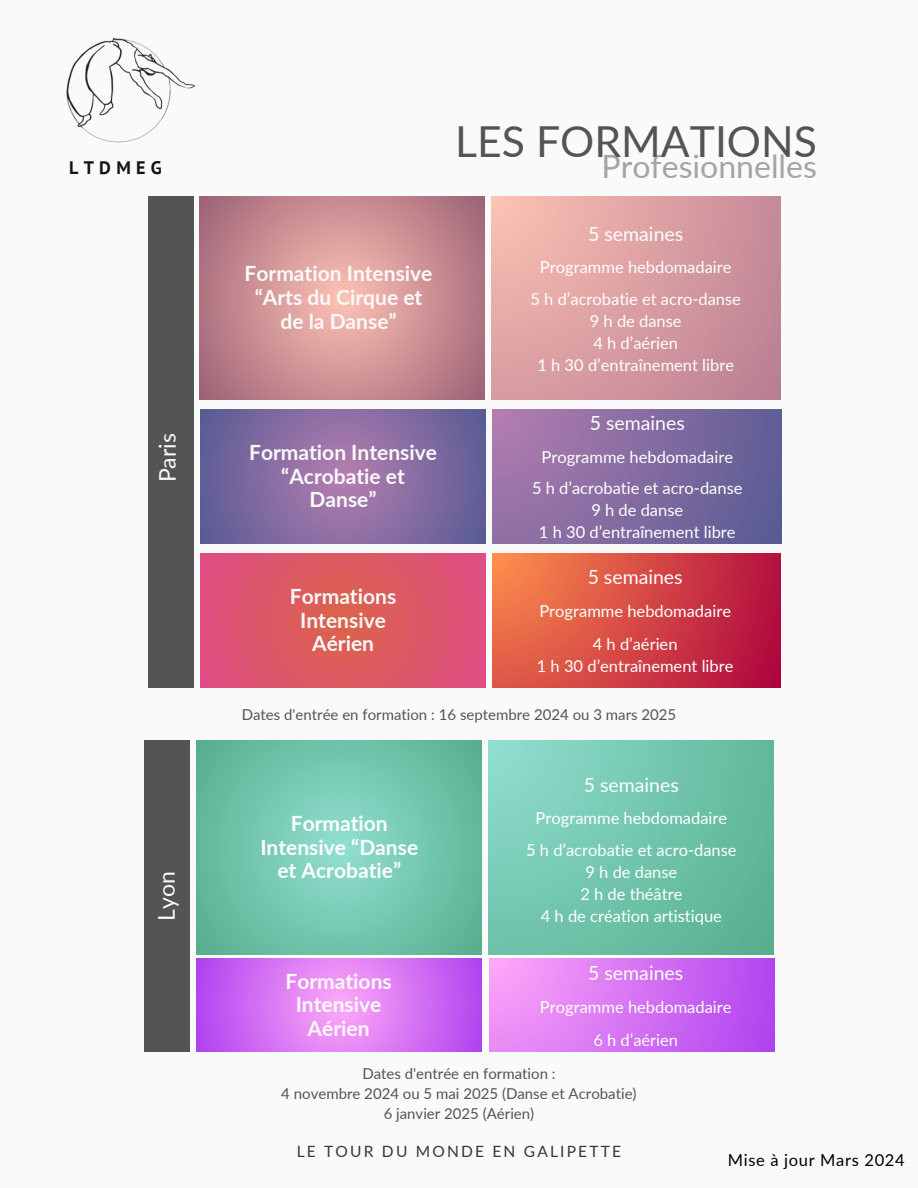
<style>
.page{position:relative;width:918px;height:1188px;background:#fafafa}
.page>*{position:absolute;margin:0;border:0;box-sizing:border-box;transform-origin:0 0}
.t1{font:42.75px "Lato";color:#545454}
.t2{font:32.1px "Lato";color:#a4a4a4}
.t3{font:22.95px "Lato";color:#fafafa}
.t4{font:700 21px/23.7px "Lato";color:#fafafa;text-align:center}
.t5{font:700 21px/23.7px "Lato";color:#fff;text-align:center}
.t6{font:19.5px "Lato";color:#fff}
.t7{font:700 18.15px "PT Sans";letter-spacing:.295em;color:#141414}
.t8{font:16.5px "Lato";color:#fff}
.t9{font:16.5px "Lato";letter-spacing:.04em;color:#000}
.t10{font:15.6px "Lato";letter-spacing:.14em;color:#373737}
.t11{font:15px "Lato";color:#545454}
</style>
<div class="page">
<div style="left:144px;top:740px;width:46px;height:312px;background:#545454"></div>
<svg style="left:197px;top:741px;width:285px;height:213px;background:#70c4ab"></svg>
<svg style="left:489px;top:741px;width:285px;height:213px;background:#71c5ac"></svg>
<div style="left:148px;top:196px;width:46px;height:491px;background:#545454"></div>
<svg style="left:200px;top:553px;width:286px;height:134px;background:#dd5669"></svg>
<svg style="left:492px;top:553px;width:289px;height:134px;background:#d34545"></svg>
<svg style="left:200px;top:409px;width:286px;height:134px;background:#826ba0"></svg>
<svg style="left:492px;top:409px;width:289px;height:134px;background:#826ba0"></svg>
<svg style="left:199px;top:196px;width:286px;height:203px;background:#c88d92"></svg>
<svg style="left:491px;top:196px;width:290px;height:203px;background:#d89ca1"></svg>
<img style="left:66px;top:37px;width:130px;height:106px">
<svg style="left:197px;top:958px;width:284px;height:94px;background:#d472f3"></svg>
<div style="left:489px;top:958px;width:285px;height:94px;background:linear-gradient(to right,#f8a0f8,#b246f0)"></div>
<p class="t7" style="left:69px;top:155px;width:94px">LTDMEG</p>
<p class="t3" style="left:153px;top:482px;width:51px;rotate:-90deg">Paris</p>
<p class="t3" style="left:152px;top:921px;width:51px;rotate:-90deg">Lyon</p>
<h6 class="t4" style="left:245px;top:262px;width:189px">Formation Intensive “Arts du Cirque et de la Danse”</h6>
<h6 class="t4" style="left:249px;top:440px;width:189px">Formation Intensive “Acrobatie et<br>Danse”</h6>
<p class="t4" style="left:290px;top:584px;width:108px">Formations<br>Intensive<br>Aérien</p>
<p class="t1" style="left:455px;top:115px;width:363px">LES FORMATIONS</p>
<h6 class="t2" style="left:601px;top:147px;width:217px">Profesionnelles</h6>
<p class="t6" style="left:588px;top:221px;width:97px">5 semaines</p>
<p class="t8" style="left:540px;top:257px;width:193px">Programme hebdomadaire</p>
<p class="t8" style="left:531px;top:289px;width:212px">5 h d’acrobatie et acro-danse</p>
<p class="t8" style="left:590px;top:310px;width:93px">9 h de danse</p>
<h4 class="t8" style="left:593px;top:332px;width:86px">4 h d’aérien</h4>
<h3 class="t8" style="left:537px;top:354px;width:198px">1 h 30 d’entraînement libre</h3>
<p class="t6" style="left:590px;top:411px;width:97px">5 semaines</p>
<p class="t8" style="left:541px;top:446px;width:193px">Programme hebdomadaire</p>
<p class="t8" style="left:532px;top:478px;width:212px">5 h d’acrobatie et acro-danse</p>
<p class="t8" style="left:591px;top:500px;width:93px">9 h de danse</p>
<h3 class="t8" style="left:539px;top:522px;width:198px">1 h 30 d’entraînement libre</h3>
<p class="t6" style="left:588px;top:564px;width:97px">5 semaines</p>
<p class="t8" style="left:539px;top:601px;width:193px">Programme hebdomadaire</p>
<p class="t8" style="left:593px;top:634px;width:86px">4 h d’aérien</p>
<h3 class="t8" style="left:537px;top:656px;width:198px">1 h 30 d’entraînement libre</h3>
<p class="t11" style="left:242px;top:705px;width:436px">Dates d'entrée en formation : 16 septembre 2024 ou 3 mars 2025</p>
<p class="t5" style="left:260px;top:811px;width:159px">Formation<br>Intensive “Danse et Acrobatie”</p>
<p class="t4" style="left:285px;top:969px;width:108px">Formations<br>Intensive<br>Aérien</p>
<h5 class="t6" style="left:584px;top:773px;width:97px">5 semaines</h5>
<h4 class="t8" style="left:536px;top:808px;width:193px">Programme hebdomadaire</h4>
<h1 class="t8" style="left:526px;top:840px;width:212px">5 h d’acrobatie et acro-danse</h1>
<h2 class="t8" style="left:585px;top:862px;width:93px">9 h de danse</h2>
<h3 class="t8" style="left:580px;top:884px;width:104px">2 h de théâtre</h3>
<h6 class="t8" style="left:541px;top:906px;width:183px">4 h de création artistique</h6>
<p class="t6" style="left:588px;top:960px;width:97px">5 semaines</p>
<p class="t8" style="left:540px;top:997px;width:193px">Programme hebdomadaire</p>
<p class="t8" style="left:593px;top:1030px;width:86px">6 h d’aérien</p>
<h6 class="t11" style="left:362px;top:1064px;width:195px">Dates d'entrée en formation :</h6>
<p class="t11" style="left:281px;top:1084px;width:357px">4 novembre 2024 ou 5 mai 2025 (Danse et Acrobatie)</p>
<p class="t11" style="left:384px;top:1105px;width:152px">6 janvier 2025 (Aérien)</p>
<p class="t10" style="left:297px;top:1141px;width:326px">LE TOUR DU MONDE EN GALIPETTE</p>
<p class="t9" style="left:728px;top:1150px;width:178px">Mise à jour Mars 2024</p>
</div>
